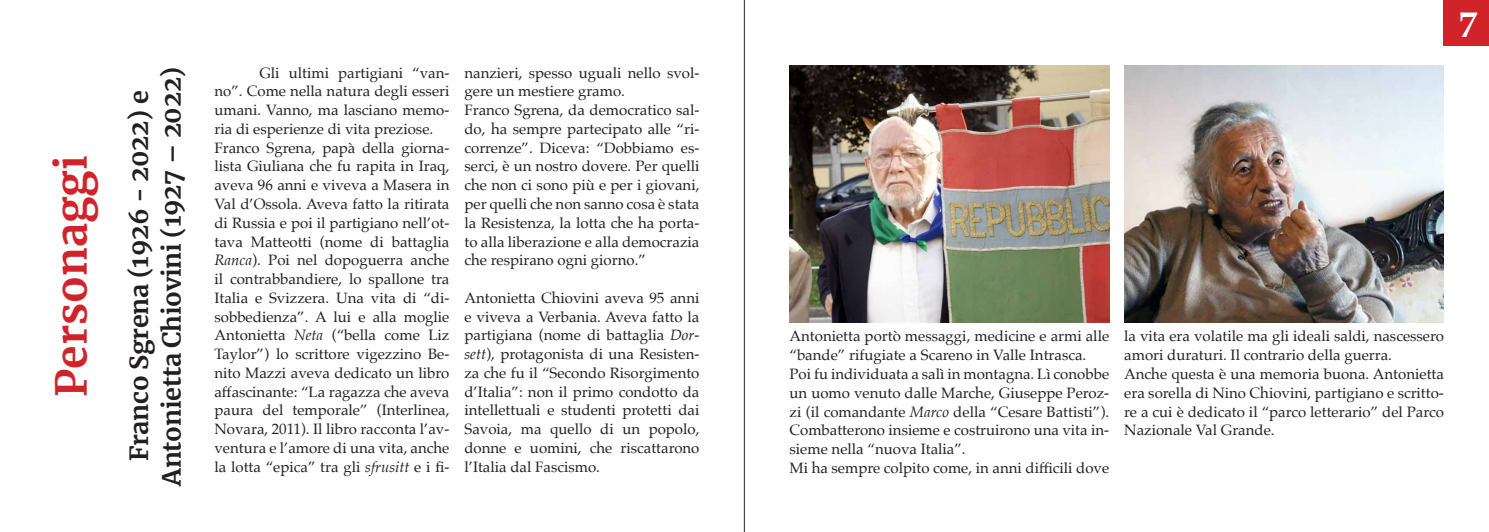
<style>
.page{position:relative;width:1489px;height:532px;background:#fff}
.page>*{position:absolute;margin:0;border:0;box-sizing:border-box;transform-origin:0 0}
.t1{font:700 42.5px "Merriweather";color:#d1232a}
.t2{font:700 37.5px "Palatino";color:#fff}
.t3{font:700 25px/32.5px "Merriweather";letter-spacing:-.01em;color:#231f20;text-align:center}
.t4{font:15px/18.8px "Palatino";color:#231f20;text-align:justify}
.s1{font-style:italic}
</style>
<div class="page">
<div style="left:1443px;top:0;width:45px;height:45px;background:#d1232a"></div>
<img style="left:789px;top:65px;width:320px;height:257px">
<img style="left:1124px;top:65px;width:319px;height:257px">
<hr style="left:744px;top:0;width:1px;height:531px;background:#231f20">
<p class="t1" style="left:42px;top:396px;width:242px;rotate:-90deg">Personaggi</p>
<p class="t3" style="left:122px;top:485px;width:420px;rotate:-90deg">Franco Sgrena (1926 - 2022) e<br>Antonietta Chiovini (1927 – 2022)</p>
<p class="t4" style="left:214px;top:63px;width:236px;text-indent:45px">Gli ultimi partigiani “van&shy;no”. Come nella natura degli esseri umani. Vanno, ma lasciano memo&shy;ria di esperienze di vita preziose.</p>
<p class="t4" style="left:214px;top:138px;width:236px">Franco Sgrena, papà della giorna&shy;lista Giuliana che fu rapita in Iraq, aveva 96 anni e viveva a Masera in Val d’Ossola. Aveva fatto la ritirata di Russia e poi il partigiano nell’ot&shy;tava Matteotti (nome di battaglia <span class="s1">Ranca</span>). Poi nel dopoguerra anche il contrabbandiere, lo spallone tra Italia e Svizzera. Una vita di “di&shy;sobbedienza”. A lui e alla moglie Antonietta <span class="s1">Neta</span> (“bella come Liz Taylor”) lo scrittore vigezzino Be&shy;nito Mazzi aveva dedicato un libro affascinante: “La ragazza che aveva paura del temporale” (Interlinea, Novara, 2011). Il libro racconta l’av&shy;ventura e l’amore di una vita, anche la lotta “epica” tra gli <span class="s1">sfrusitt</span> e i fi-</p>
<p class="t4" style="left:464px;top:63px;width:236px">nanzieri, spesso uguali nello svol&shy;gere un mestiere gramo.</p>
<p class="t4" style="left:464px;top:100px;width:236px">Franco Sgrena, da democratico sal&shy;do, ha sempre partecipato alle “ri&shy;correnze”. Diceva: “Dobbiamo es&shy;serci, è un nostro dovere. Per quelli che non ci sono più e per i giovani, per quelli che non sanno cosa è stata la Resistenza, la lotta che ha porta&shy;to alla liberazione e alla democrazia che respirano ogni giorno.”</p>
<p class="t4" style="left:464px;top:288px;width:236px">Antonietta Chiovini aveva 95 anni e viveva a Verbania. Aveva fatto la partigiana (nome di battaglia <span class="s1">Dor&shy;sett</span>), protagonista di una Resisten&shy;za che fu il “Secondo Risorgimento d’Italia”: non il primo condotto da intellettuali e studenti protetti dai Savoia, ma quello di un popolo, donne e uomini, che riscattarono l’Italia dal Fascismo.</p>
<p class="t2" style="left:1458px;top:-7px;width:20px">7</p>
<p class="t4" style="left:789px;top:327px;width:321px">Antonietta portò messaggi, medicine e armi alle “bande” rifugiate a Scareno in Valle Intrasca.</p>
<p class="t4" style="left:789px;top:364px;width:321px">Poi fu individuata a salì in montagna. Lì conobbe un uomo venuto dalle Marche, Giuseppe Peroz&shy;zi (il comandante <span class="s1">Marco</span> della “Cesare Battisti”).<br>Combatterono insieme e costruirono una vita in&shy;sieme nella “nuova Italia”.</p>
<p class="t4" style="left:789px;top:458px;width:321px">Mi ha sempre colpito come, in anni difficili dove</p>
<p class="t4" style="left:1124px;top:327px;width:321px">la vita era volatile ma gli ideali saldi, nascessero amori duraturi. Il contrario della guerra.</p>
<p class="t4" style="left:1124px;top:364px;width:321px">Anche questa è una memoria buona. Antonietta era sorella di Nino Chiovini, partigiano e scritto&shy;re a cui è dedicato il “parco letterario” del Parco Nazionale Val Grande.</p>
</div>
